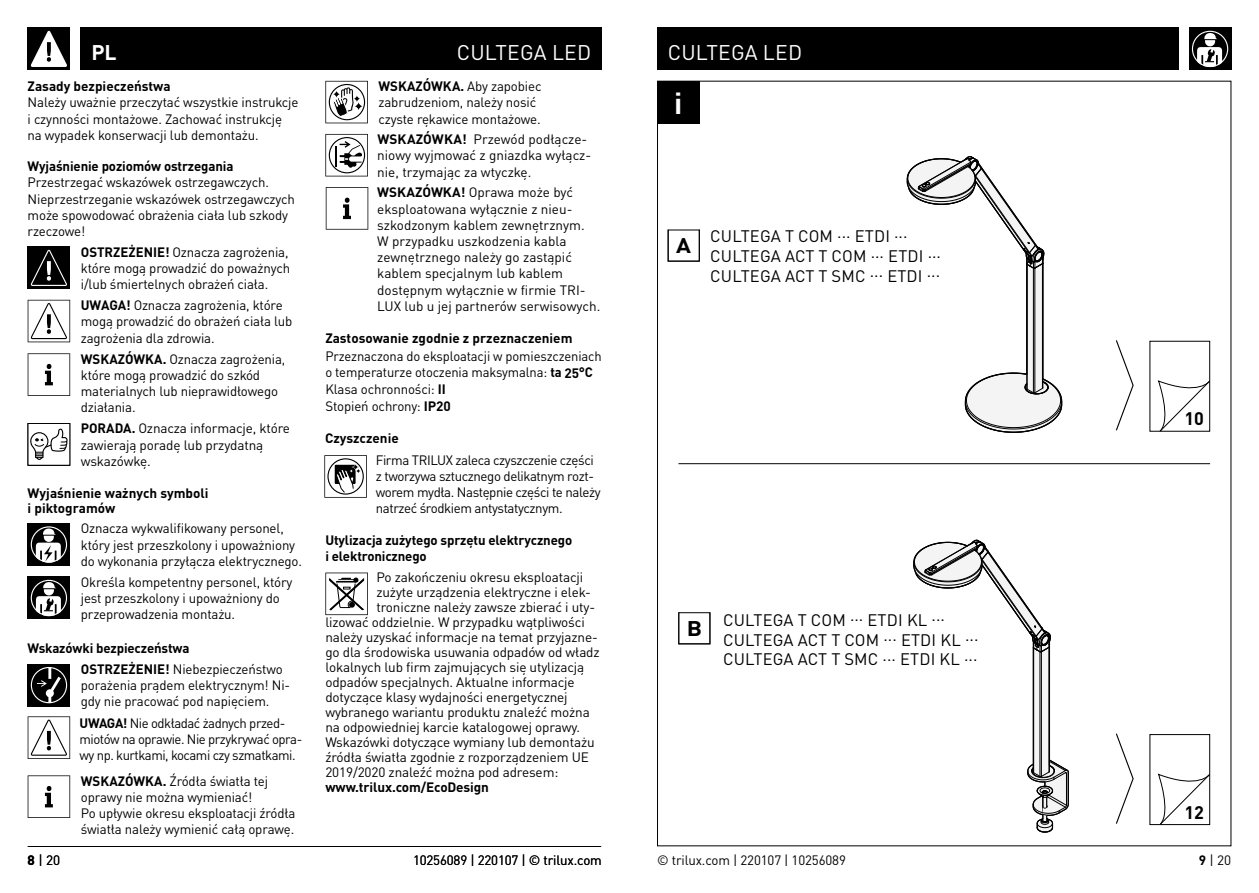
<style>
.page{position:relative;width:1259px;height:893px;background:#fff}
.page>*{position:absolute;margin:0;border:0;box-sizing:border-box;transform-origin:0 0}
.t1{font:700 30px "DIN Pro";color:#fff}
.t2{font:21px "DIN Pro";letter-spacing:.01em;color:#fff}
.t3{font:700 21px "DIN Pro";color:#000;scale:1.11 1}
.t4{font:700 21px "DIN Pro";color:#fff}
.t5{font:700 18px "DIN Pro";color:#000}
.t6{font:16.5px/19.8px "DIN Pro";letter-spacing:.01em;color:#000}
.t7{font:13.5px/16.2px "DIN Pro";letter-spacing:-.01em;color:#000}
.t8{font:700 13.5px/15px "DIN Pro";letter-spacing:-.01em;color:#000}
.t9{font:13.5px/16.2px "DIN Pro";letter-spacing:-.03em;color:#000}
.t10{font:13.5px/16.2px "DIN Pro";letter-spacing:-.035em;color:#000}
.t11{font:13.5px/16.2px "DIN Pro";letter-spacing:-.01em;color:#000;scale:.96 1}
.s1{font-weight:700}
.s2{font-weight:400}
</style>
<div class="page">
<svg style="left:1149px;top:340px;width:61px;height:92px"></svg>
<svg style="left:1115px;top:340px;width:19px;height:91px"></svg>
<svg style="left:1149px;top:734px;width:61px;height:91px"></svg>
<svg style="left:1115px;top:733px;width:19px;height:91px"></svg>
<hr style="left:678px;top:463px;width:532px;height:1px;background:#000">
<div style="left:678px;top:612px;width:32px;height:32px;border:1px solid #000"></div>
<div style="left:657px;top:28px;width:521px;height:42px;background:#000"></div>
<div style="left:81px;top:28px;width:521px;height:42px;background:#000"></div>
<div style="left:28px;top:28px;width:42px;height:42px;background:#000"></div>
<svg style="left:31px;top:31px;width:36px;height:36px"></svg>
<svg style="left:906px;top:156px;width:157px;height:277px"></svg>
<hr style="left:28px;top:846px;width:573px;height:1px;background:#000">
<svg style="left:325px;top:134px;width:43px;height:42px"></svg>
<div style="left:28px;top:247px;width:42px;height:42px;background:#000"></div>
<svg style="left:31px;top:250px;width:36px;height:36px"></svg>
<svg style="left:28px;top:300px;width:42px;height:42px"></svg>
<svg style="left:326px;top:187px;width:42px;height:43px"></svg>
<svg style="left:28px;top:353px;width:42px;height:43px"></svg>
<svg style="left:28px;top:423px;width:42px;height:43px"></svg>
<svg style="left:28px;top:775px;width:42px;height:43px"></svg>
<svg style="left:325px;top:81px;width:43px;height:42px"></svg>
<svg style="left:28px;top:716px;width:42px;height:43px"></svg>
<div style="left:28px;top:577px;width:42px;height:42px;background:#000"></div>
<svg style="left:31px;top:580px;width:36px;height:36px"></svg>
<div style="left:28px;top:664px;width:42px;height:42px;background:#000"></div>
<svg style="left:31px;top:667px;width:36px;height:36px"></svg>
<div style="left:28px;top:523px;width:42px;height:43px;background:#000"></div>
<svg style="left:31px;top:526px;width:36px;height:37px"></svg>
<div style="left:657px;top:81px;width:42px;height:42px;background:#000"></div>
<div style="left:1188px;top:28px;width:43px;height:42px;background:#000"></div>
<svg style="left:1192px;top:31px;width:36px;height:36px"></svg>
<svg style="left:913px;top:539px;width:156px;height:294px"></svg>
<svg style="left:325px;top:573px;width:43px;height:42px"></svg>
<svg style="left:324px;top:455px;width:43px;height:43px"></svg>
<h2 class="t4" style="left:91px;top:36px;width:27px">PL</h2>
<h2 class="t2" style="left:668px;top:36px;width:136px">CULTEGA LED</h2>
<h2 class="t2" style="left:457px;top:36px;width:136px">CULTEGA LED</h2>
<p class="t8" style="left:28px;top:78px;width:144px">Zasady bezpieczeństwa</p>
<p class="t7" style="left:28px;top:93px;width:272px">Należy uważnie przeczytać wszystkie instrukcje i czynności montażowe. Zachować instrukcję na wypadek konserwacji lub demontażu.</p>
<p class="t8" style="left:28px;top:158px;width:207px">Wyjaśnienie poziomów ostrzegania</p>
<p class="t7" style="left:28px;top:173px;width:269px">Przestrzegać wskazówek ostrzegawczych.<br>Nieprzestrzeganie wskazówek ostrzegawczych może spowodować obrażenia ciała lub szkody rzeczowe!</p>
<p class="t7" style="left:81px;top:243px;width:211px;text-align:justify"><span class="s1">OSTRZEŻENIE!</span> Oznacza zagrożenia, które mogą prowadzić do poważnych i/lub śmiertelnych obrażeń ciała.</p>
<p class="t7" style="left:81px;top:296px;width:213px"><span class="s1">UWAGA!</span> Oznacza zagrożenia, które mogą prowadzić do obrażeń ciała lub zagrożenia dla zdrowia.</p>
<p class="t7" style="left:81px;top:350px;width:206px"><span class="s1">WSKAZÓWKA.</span> Oznacza zagrożenia, które mogą prowadzić do szkód materialnych lub nieprawidłowego działania.</p>
<p class="t7" style="left:81px;top:420px;width:211px"><span class="s1">PORADA.</span> Oznacza informacje, które zawierają poradę lub przydatną wskazówkę.</p>
<p class="t8" style="left:28px;top:484px;width:182px">Wyjaśnienie ważnych symboli i piktogramów</p>
<p class="t7" style="left:81px;top:519px;width:223px">Oznacza wykwalifikowany personel, który jest przeszkolony i upoważniony do wykonania przyłącza elektrycznego.</p>
<p class="t7" style="left:81px;top:573px;width:213px">Określa kompetentny personel, który jest przeszkolony i upoważniony do przeprowadzenia montażu.</p>
<p class="t8" style="left:81px;top:637px;width:203px;line-height:21px;text-indent:-53px">Wskazówki bezpieczeństwa<br>OSTRZEŻENIE! <span class="s2">Niebezpieczeństwo</span></p>
<p class="t7" style="left:81px;top:676px;width:211px">porażenia prądem elektrycznym! Ni&shy;gdy nie pracować pod napięciem.</p>
<p class="t10" style="left:80px;top:714px;width:224px"><span class="s1">UWAGA!</span> Nie odkładać żadnych przed&shy;miotów na oprawie. Nie przykrywać opra&shy;wy np. kurtkami, kocami czy szmatkami.</p>
<p class="t7" style="left:81px;top:772px;width:216px"><span class="s1">WSKAZÓWKA.</span> Źródła światła tej oprawy nie można wymieniać!<br>Po upływie okresu eksploatacji źródła światła należy wymienić całą oprawę.</p>
<p class="t7" style="left:378px;top:77px;width:164px"><span class="s1">WSKAZÓWKA.</span> Aby zapobiec zabrudzeniom, należy nosić czyste rękawice montażowe.</p>
<p class="t7" style="left:377px;top:130px;width:215px"><span class="s1">WSKAZÓWKA!</span> Przewód podłącze&shy;niowy wyjmować z gniazdka wyłącz&shy;nie, trzymając za wtyczkę.</p>
<p class="t7" style="left:377px;top:184px;width:225px"><span class="s1">WSKAZÓWKA!</span> Oprawa może być eksploatowana wyłącznie z nieu&shy;szkodzonym kablem zewnętrznym.<br>W przypadku uszkodzenia kabla zewnętrznego należy go zastąpić kablem specjalnym lub kablem dostępnym wyłącznie w firmie TRI-<br>LUX lub u jej partnerów serwisowych.</p>
<p class="t8" style="left:325px;top:330px;width:249px">Zastosowanie zgodnie z przeznaczeniem</p>
<p class="t11" style="left:325px;top:347px;width:289px">Przeznaczona do eksploatacji w pomieszczeniach o temperaturze otoczenia maksymalna: <span class="s1">ta 25°C</span></p>
<p class="t7" style="left:325px;top:380px;width:122px">Klasa ochronności: <span class="s1">II</span></p>
<p class="t7" style="left:325px;top:398px;width:127px">Stopień ochrony: <span class="s1">IP20</span></p>
<p class="t8" style="left:325px;top:430px;width:75px">Czyszczenie</p>
<p class="t9" style="left:376px;top:451px;width:226px">Firma TRILUX zaleca czyszczenie części z tworzywa sztucznego delikatnym rozt&shy;worem mydła. Następnie części te należy natrzeć środkiem antystatycznym.</p>
<p class="t8" style="left:325px;top:531px;width:248px;line-height:16.2px">Utylizacja zużytego sprzętu elektrycznego i elektronicznego</p>
<p class="t7" style="left:376px;top:568px;width:208px">Po zakończeniu okresu eksploatacji</p>
<p class="t7" style="left:376px;top:583px;width:216px">zużyte urządzenia elektryczne i elek-</p>
<p class="t7" style="left:376px;top:598px;width:220px">troniczne należy zawsze zbierać i uty-</p>
<p class="t7" style="left:325px;top:613px;width:261px">lizować oddzielnie. W przypadku wątpliwości</p>
<p class="t7" style="left:325px;top:628px;width:274px">należy uzyskać informacje na temat przyjazne-</p>
<p class="t7" style="left:325px;top:643px;width:276px">go dla środowiska usuwania odpadów od władz</p>
<p class="t7" style="left:325px;top:658px;width:260px">lokalnych lub firm zajmujących się utylizacją</p>
<p class="t7" style="left:325px;top:673px;width:251px">odpadów specjalnych. Aktualne informacje</p>
<p class="t7" style="left:325px;top:688px;width:244px">dotyczące klasy wydajności energetycznej</p>
<p class="t7" style="left:325px;top:703px;width:266px">wybranego wariantu produktu znaleźć można</p>
<p class="t7" style="left:325px;top:718px;width:256px">na odpowiedniej karcie katalogowej oprawy.</p>
<p class="t7" style="left:325px;top:733px;width:271px">Wskazówki dotyczące wymiany lub demontażu</p>
<p class="t7" style="left:325px;top:748px;width:265px">źródła światła zgodnie z rozporządzeniem UE</p>
<p class="t7" style="left:325px;top:763px;width:234px">2019/2020 znaleźć można pod adresem:</p>
<p class="t8" style="left:325px;top:779px;width:165px">www.trilux.com/EcoDesign</p>
<h1 class="t1" style="left:674px;top:79px;width:10px">i</h1>
<h2 class="t3" style="left:676px;top:229px;width:15px">A</h2>
<p class="t6" style="left:710px;top:225px;width:232px">CULTEGA T COM ... ETDI ...<br>CULTEGA ACT T COM ... ETDI ...<br>CULTEGA ACT T SMC ... ETDI ...</p>
<h2 class="t3" style="left:687px;top:612px;width:15px">B</h2>
<p class="t6" style="left:723px;top:609px;width:257px">CULTEGA T COM ... ETDI KL ...<br>CULTEGA ACT T COM ... ETDI KL ...<br>CULTEGA ACT T SMC ... ETDI KL ...</p>
<h3 class="t5" style="left:1184px;top:405px;width:21px">10</h3>
<h3 class="t5" style="left:1184px;top:798px;width:21px">12</h3>
<p class="t7" style="left:28px;top:851px;width:34px"><span class="s1">8</span> | 20</p>
<p class="t7" style="left:413px;top:851px;width:190px">10256089 | 220107 | © trilux.com</p>
<p class="t7" style="left:657px;top:851px;width:190px">© trilux.com | 220107 | 10256089</p>
<p class="t7" style="left:1198px;top:851px;width:34px"><span class="s1">9</span> | 20</p>
</div>
